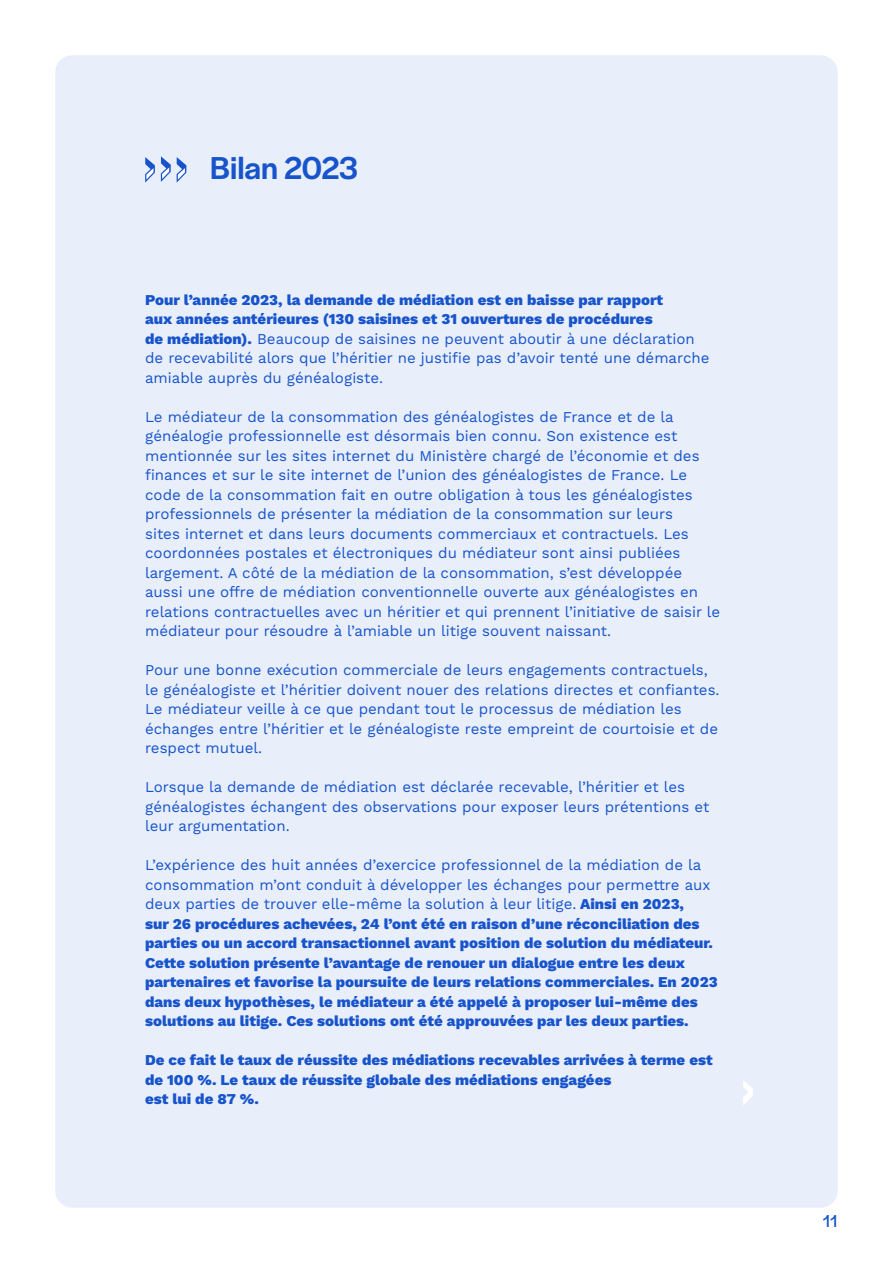
<style>
.page{position:relative;width:893px;height:1263px;background:#fff}
.page>*{position:absolute;margin:0;border:0;box-sizing:border-box;transform-origin:0 0}
.t1{font:500 33px "Halyard Display";letter-spacing:-.005em;color:#1754cc}
.t2{font:18px "Halyard Display";color:#1754cc}
.t3{font:15px/19.5px "Work Sans";color:#1754cc}
.t4{font:800 15px/19.5px "Work Sans";color:#1754cc}
.s1{font-weight:800}
.s2{font-weight:400}
</style>
<div class="page">
<div style="left:55px;top:55px;width:783px;height:1153px;background:#e8eefa;border-radius:17px"></div>
<svg style="left:177px;top:157px;width:9px;height:25px"></svg>
<svg style="left:161px;top:156px;width:10px;height:26px"></svg>
<svg style="left:145px;top:157px;width:10px;height:26px"></svg>
<svg style="left:743px;top:1081px;width:10px;height:24px"></svg>
<h1 class="t1" style="left:210px;top:145px;width:150px">Bilan 2023</h1>
<p class="t3" style="left:145px;top:291px;width:566px"><span class="s1">Pour l’année 2023, la demande de médiation est en baisse par rapport<br>aux années antérieures (130 saisines et 31 ouvertures de procédures<br>de médiation).</span> Beaucoup de saisines ne peuvent aboutir à une déclaration de recevabilité alors que l’héritier ne justifie pas d’avoir tenté une démarche amiable auprès du généalogiste.</p>
<p class="t3" style="left:145px;top:408px;width:577px">Le médiateur de la consommation des généalogistes de France et de la généalogie professionnelle est désormais bien connu. Son existence est mentionnée sur les sites internet du Ministère chargé de l’économie et des finances et sur le site internet de l’union des généalogistes de France. Le code de la consommation fait en outre obligation à tous les généalogistes professionnels de présenter la médiation de la consommation sur leurs<br>sites internet et dans leurs documents commerciaux et contractuels. Les coordonnées postales et électroniques du médiateur sont ainsi publiées largement. A côté de la médiation de la consommation, s’est développée aussi une offre de médiation conventionnelle ouverte aux généalogistes en relations contractuelles avec un héritier et qui prennent l’initiative de saisir le médiateur pour résoudre à l’amiable un litige souvent naissant.</p>
<p class="t3" style="left:145px;top:661px;width:576px">Pour une bonne exécution commerciale de leurs engagements contractuels, le généalogiste et l’héritier doivent nouer des relations directes et confiantes.<br>Le médiateur veille à ce que pendant tout le processus de médiation les échanges entre l’héritier et le généalogiste reste empreint de courtoisie et de respect mutuel.</p>
<p class="t3" style="left:145px;top:778px;width:566px">Lorsque la demande de médiation est déclarée recevable, l’héritier et les généalogistes échangent des observations pour exposer leurs prétentions et leur argumentation.</p>
<p class="t4" style="left:145px;top:856px;width:574px"><span class="s2">L’expérience des huit années d’exercice professionnel de la médiation de la consommation m’ont conduit à développer les échanges pour permettre aux deux parties de trouver elle-même la solution à leur litige.</span> Ainsi en 2023,<br>sur 26 procédures achevées, 24 l’ont été en raison d’une réconciliation des parties ou un accord transactionnel avant position de solution du médiateur.<br>Cette solution présente l’avantage de renouer un dialogue entre les deux partenaires et favorise la poursuite de leurs relations commerciales. En 2023 dans deux hypothèses, le médiateur a été appelé à proposer lui-même des solutions au litige. Ces solutions ont été approuvées par les deux parties.</p>
<p class="t4" style="left:145px;top:1051px;width:569px">De ce fait le taux de réussite des médiations recevables arrivées à terme est de 100 %. Le taux de réussite globale des médiations engagées<br>est lui de 87 %.</p>
<p class="t2" style="left:823px;top:1208px;width:16px">11</p>
</div>
